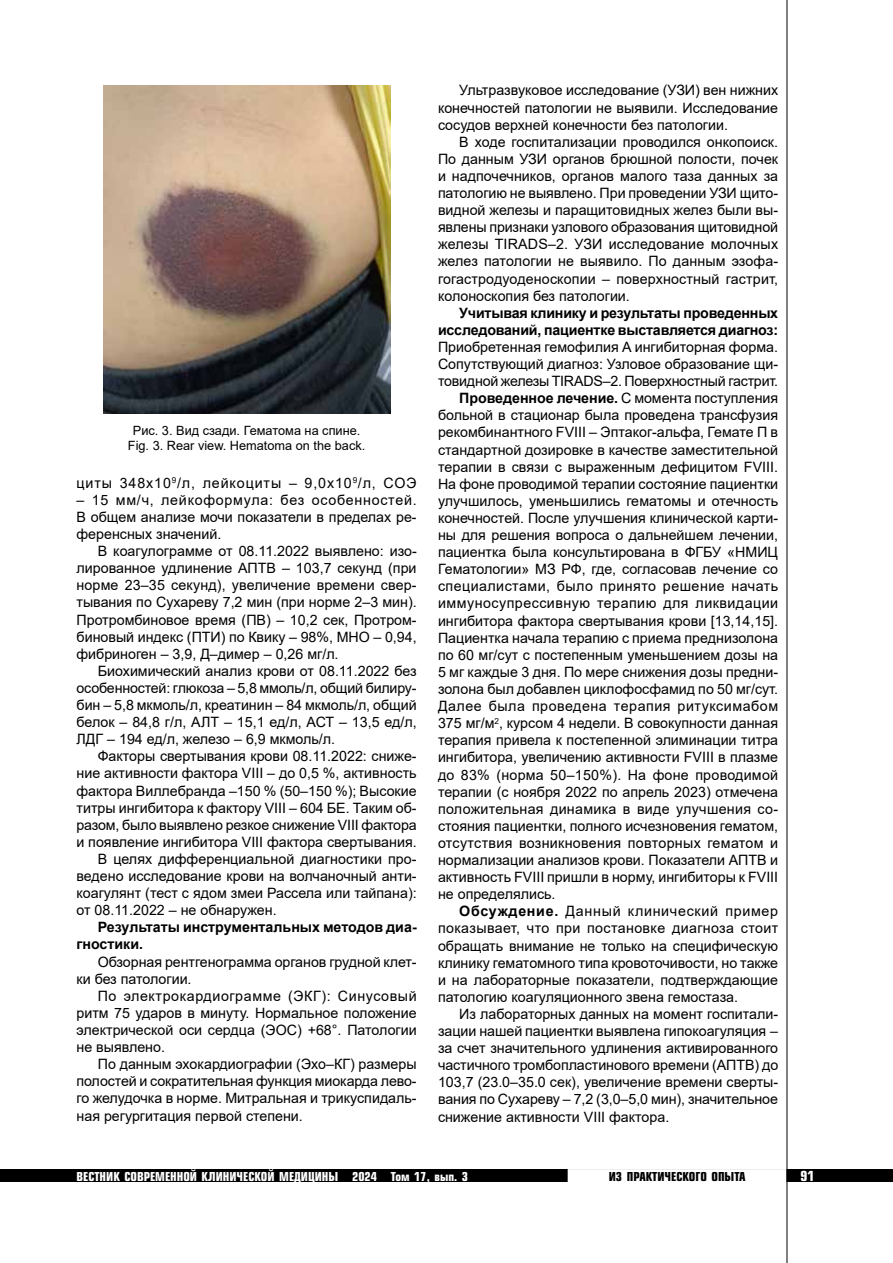
<style>
.page{position:relative;width:893px;height:1263px;background:#fff}
.page>*{position:absolute;margin:0;border:0;box-sizing:border-box;transform-origin:0 0}
.t1{font:14.25px/17.1px "Arial";color:#000;text-align:justify}
.t2{font:700 14.25px/17.1px "Arial";letter-spacing:-.015em;color:#000}
.t3{font:14.25px "Arial";letter-spacing:.02em;color:#000}
.t4{font:14.25px "Arial";letter-spacing:.035em;color:#000}
.t5{font:14.25px "Arial";letter-spacing:.025em;color:#000}
.t6{font:14.25px "Arial";letter-spacing:.03em;color:#000}
.t7{font:14.25px "Arial";letter-spacing:.06em;color:#000}
.t8{font:14.25px "Arial";letter-spacing:.05em;color:#000}
.t9{font:700 13.5px "Europe Cond";color:#fff}
.t10{font:12.75px/15.3px "Arial";color:#000;text-align:center}
.t11{font:700 12px "Europe Cond";color:#fff}
.t12{font:700 12px "Europe Cond";color:#000}
.s1{font-weight:400}
.s2{font-weight:700}
</style>
<div class="page">
<div style="left:0;top:1169px;width:893px;height:13px;background:#000"></div>
<div style="left:568px;top:1169px;width:218px;height:13px;background:#fff;border:2px solid #fff"></div>
<hr style="left:787px;top:0;width:1px;height:1263px;background:#000">
<img style="left:103px;top:85px;width:287px;height:328px">
<p class="t10" style="left:128px;top:422px;width:239px">Рис. 3. Вид сзади. Гематома на спине.<br>Fig. 3. Rear view. Hematoma on the back.</p>
<p class="t7" style="left:77px;top:473px;width:342px">циты 348х10<sup>9</sup>/л, лейкоциты – 9,0x10<sup>9</sup>/л, СОЭ</p>
<p class="t1" style="left:77px;top:491px;width:342px">– 15 мм/ч, лейкоформула: без особенностей.<br>В общем анализе мочи показатели в пределах ре&shy;ференсных значений.</p>
<p class="t1" style="left:77px;top:542px;width:342px;text-indent:21px">В коагулограмме от 08.11.2022 выявлено: изо&shy;лированное удлинение АПТВ – 103,7 секунд (при норме 23–35 секунд), увеличение времени свер&shy;тывания по Сухареву 7,2 мин (при норме 2–3 мин).<br>Протромбиновое время (ПВ) – 10,2 сек, Протром&shy;биновый индекс (ПТИ) по Квику – 98%, МНО – 0,94, фибриноген – 3,9, Д–димер – 0,26 мг/л.</p>
<p class="t1" style="left:77px;top:662px;width:342px;text-indent:21px">Биохимический анализ крови от 08.11.2022 без особенностей: глюкоза – 5,8 ммоль/л, общий билиру&shy;бин – 5,8 мкмоль/л, креатинин – 84 мкмоль/л, общий белок – 84,8 г/л, АЛТ – 15,1 ед/л, АСТ – 13,5 ед/л, ЛДГ – 194 ед/л, железо – 6,9 мкмоль/л.</p>
<p class="t1" style="left:98px;top:748px;width:320px">Факторы свертывания крови 08.11.2022: сниже-</p>
<p class="t1" style="left:77px;top:765px;width:342px">ние активности фактора VIII – до 0,5 %, активность</p>
<p class="t1" style="left:77px;top:782px;width:342px">фактора Виллебранда –150 % (50–150 %); Высокие</p>
<p class="t1" style="left:77px;top:799px;width:342px">титры ингибитора к фактору VIII – 604 БЕ. Таким об-</p>
<p class="t1" style="left:77px;top:816px;width:342px">разом, было выявлено резкое снижение VIII фактора</p>
<p class="t1" style="left:77px;top:833px;width:342px">и появление ингибитора VIII фактора свертывания.</p>
<p class="t1" style="left:98px;top:850px;width:320px">В целях дифференциальной диагностики про-</p>
<p class="t1" style="left:77px;top:867px;width:342px">ведено исследование крови на волчаночный анти-</p>
<p class="t1" style="left:77px;top:884px;width:342px">коагулянт (тест с ядом змеи Рассела или тайпана):</p>
<p class="t1" style="left:77px;top:902px;width:202px">от 08.11.2022 – не обнаружен.</p>
<p class="t2" style="left:77px;top:919px;width:342px;text-indent:21px">Результаты инструментальных методов диа&shy;гностики.</p>
<p class="t1" style="left:77px;top:953px;width:342px;text-indent:21px">Обзорная рентгенограмма органов грудной клет&shy;ки без патологии.</p>
<p class="t1" style="left:77px;top:987px;width:342px;text-indent:21px">По электрокардиограмме (ЭКГ): Синусовый ритм 75 ударов в минуту. Нормальное положение электрической оси сердца (ЭОС) +68°. Патологии не выявлено.</p>
<p class="t1" style="left:77px;top:1055px;width:342px;text-indent:21px">По данным эхокардиографии (Эхо–КГ) размеры полостей и сократительная функция миокарда лево&shy;го желудочка в норме. Митральная и трикуспидаль&shy;ная регургитация первой степени.</p>
<p class="t1" style="left:438px;top:82px;width:342px;text-indent:21px">Ультразвуковое исследование (УЗИ) вен нижних конечностей патологии не выявили. Исследование сосудов верхней конечности без патологии.</p>
<p class="t1" style="left:438px;top:133px;width:342px;text-indent:21px">В ходе госпитализации проводился онкопоиск.<br>По данным УЗИ органов брюшной полости, почек и надпочечников, органов малого таза данных за патологию не выявлено. При проведении УЗИ щито&shy;видной железы и паращитовидных желез были вы&shy;явлены признаки узлового образования щитовидной железы TIRADS–2. УЗИ исследование молочных желез патологии не выявило. По данным эзофа&shy;гогастродуоденоскопии – поверхностный гастрит, колоноскопия без патологии.</p>
<p class="t2" style="left:438px;top:304px;width:342px;text-align:right">Учитывая клинику и результаты проведенных исследований, пациентке выставляется диагноз:</p>
<p class="t1" style="left:438px;top:338px;width:342px">Приобретенная гемофилия А ингибиторная форма.</p>
<p class="t1" style="left:438px;top:355px;width:342px">Сопутствующий диагноз: Узловое образование щи-</p>
<p class="t1" style="left:438px;top:372px;width:342px">товидной железы TIRADS–2. Поверхностный гастрит.</p>
<p class="t2" style="left:459px;top:390px;width:320px">Проведенное лечение. <span class="s1">С момента поступления</span></p>
<p class="t1" style="left:438px;top:407px;width:342px">больной в стационар была проведена трансфузия</p>
<p class="t1" style="left:438px;top:424px;width:342px">рекомбинантного FVIII – Эптаког-альфа, Гемате П в</p>
<p class="t1" style="left:438px;top:441px;width:342px">стандартной дозировке в качестве заместительной</p>
<p class="t1" style="left:438px;top:458px;width:342px">терапии в связи с выраженным дефицитом FVIII.</p>
<p class="t1" style="left:438px;top:475px;width:342px">На фоне проводимой терапии состояние пациентки</p>
<p class="t1" style="left:438px;top:492px;width:342px">улучшилось, уменьшились гематомы и отечность</p>
<p class="t1" style="left:438px;top:509px;width:342px">конечностей. После улучшения клинической карти-</p>
<p class="t1" style="left:438px;top:526px;width:342px">ны для решения вопроса о дальнейшем лечении,</p>
<p class="t1" style="left:438px;top:543px;width:342px">пациентка была консультирована в ФГБУ «НМИЦ</p>
<p class="t1" style="left:438px;top:561px;width:342px">Гематологии» МЗ РФ, где, согласовав лечение со</p>
<p class="t6" style="left:438px;top:576px;width:342px">специалистами, было принято решение начать</p>
<p class="t4" style="left:438px;top:594px;width:342px">иммуносупрессивную терапию для ликвидации</p>
<p class="t1" style="left:438px;top:612px;width:342px">ингибитора фактора свертывания крови [13,14,15].</p>
<p class="t1" style="left:438px;top:629px;width:342px">Пациентка начала терапию с приема преднизолона</p>
<p class="t1" style="left:438px;top:646px;width:342px">по 60 мг/сут с постепенным уменьшением дозы на</p>
<p class="t1" style="left:438px;top:663px;width:342px">5 мг каждые 3 дня. По мере снижения дозы предни-</p>
<p class="t1" style="left:438px;top:680px;width:342px">золона был добавлен циклофосфамид по 50 мг/сут.</p>
<p class="t4" style="left:438px;top:696px;width:342px">Далее была проведена терапия ритуксимабом</p>
<p class="t1" style="left:438px;top:714px;width:342px">375 мг/м<sup>2</sup>, курсом 4 недели. В совокупности данная</p>
<p class="t1" style="left:438px;top:732px;width:342px">терапия привела к постепенной элиминации титра</p>
<p class="t1" style="left:438px;top:749px;width:342px">ингибитора, увеличению активности FVIII в плазме</p>
<p class="t3" style="left:438px;top:765px;width:342px">до 83% (норма 50–150%). На фоне проводимой</p>
<p class="t1" style="left:438px;top:783px;width:342px">терапии (с ноября 2022 по апрель 2023) отмечена</p>
<p class="t3" style="left:438px;top:799px;width:342px">положительная динамика в виде улучшения со-</p>
<p class="t1" style="left:438px;top:817px;width:342px">стояния пациентки, полного исчезновения гематом,</p>
<p class="t3" style="left:438px;top:833px;width:342px">отсутствия возникновения повторных гематом и</p>
<p class="t1" style="left:438px;top:851px;width:342px">нормализации анализов крови. Показатели АПТВ и</p>
<p class="t1" style="left:438px;top:868px;width:342px">активность FVIII пришли в норму, ингибиторы к FVIII</p>
<p class="t1" style="left:438px;top:885px;width:119px">не определялись.</p>
<p class="t8" style="left:459px;top:901px;width:320px"><span class="s2">Обсуждение.</span> Данный клинический пример</p>
<p class="t5" style="left:438px;top:918px;width:342px">показывает, что при постановке диагноза стоит</p>
<p class="t1" style="left:438px;top:937px;width:342px">обращать внимание не только на специфическую</p>
<p class="t1" style="left:438px;top:954px;width:342px">клинику гематомного типа кровоточивости, но также</p>
<p class="t1" style="left:438px;top:971px;width:342px">и на лабораторные показатели, подтверждающие</p>
<p class="t1" style="left:438px;top:988px;width:302px">патологию коагуляционного звена гемостаза.</p>
<p class="t1" style="left:459px;top:1005px;width:320px">Из лабораторных данных на момент госпитали-</p>
<p class="t1" style="left:438px;top:1022px;width:342px">зации нашей пациентки выявлена гипокоагуляция –</p>
<p class="t1" style="left:438px;top:1039px;width:342px">за счет значительного удлинения активированного</p>
<p class="t1" style="left:438px;top:1056px;width:342px">частичного тромбопластинового времени (АПТВ) до</p>
<p class="t1" style="left:438px;top:1074px;width:342px">103,7 (23.0–35.0 сек), увеличение времени сверты-</p>
<p class="t1" style="left:438px;top:1091px;width:342px">вания по Сухареву – 7,2 (3,0–5,0 мин), значительное</p>
<p class="t1" style="left:438px;top:1108px;width:233px">снижение активности VIII фактора.</p>
<p class="t11" style="left:77px;top:1168px;width:393px">ВЕСТНИК СОВРЕМЕННОЙ КЛИНИЧЕСКОЙ МЕДИЦИНЫ 2024 Том 17, вып. 3</p>
<p class="t12" style="left:609px;top:1168px;width:138px">ИЗ ПРАКТИЧЕСКОГО ОПЫТА</p>
<p class="t9" style="left:801px;top:1167px;width:15px">91</p>
</div>
